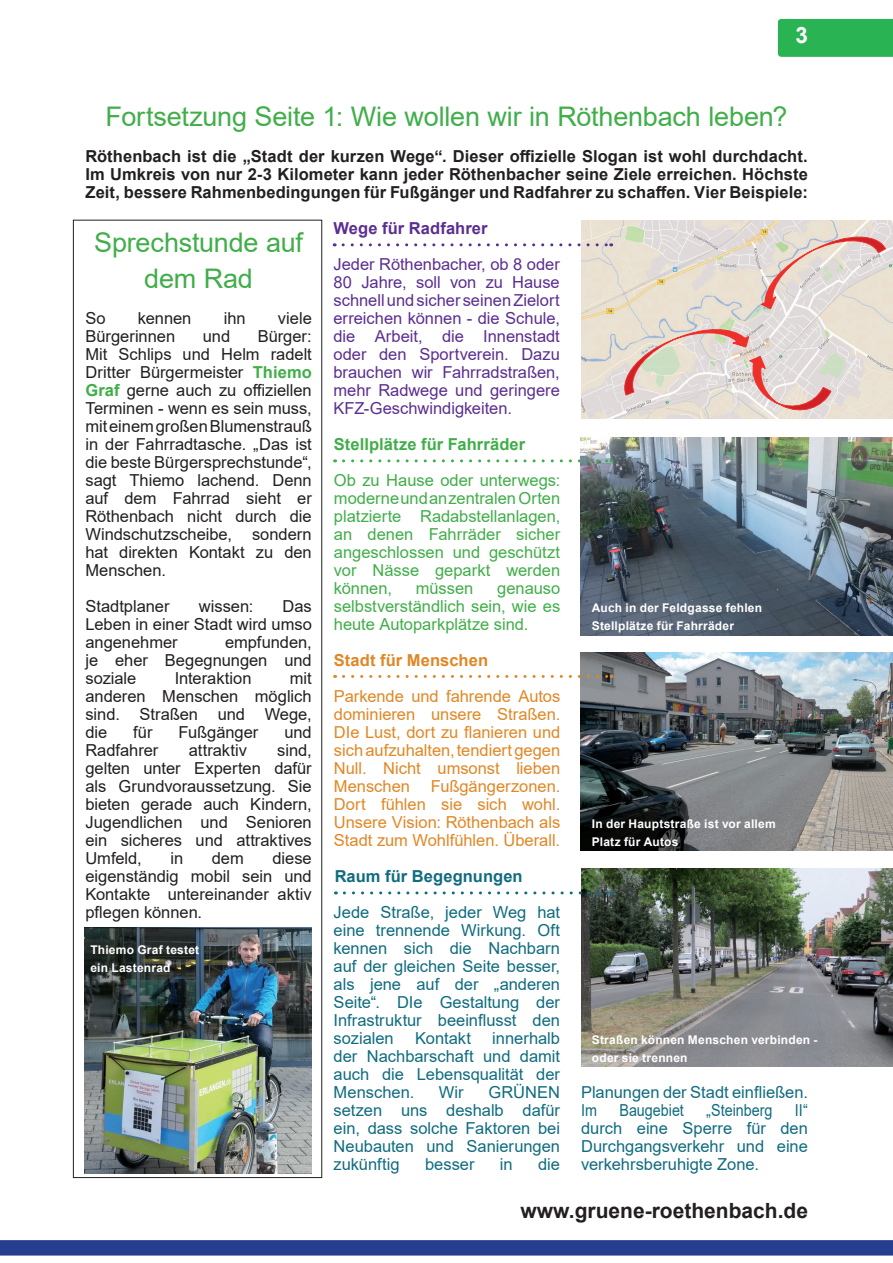
<style>
.page{position:relative;width:893px;height:1263px;background:#fff}
.page>*{position:absolute;margin:0;border:0;box-sizing:border-box;transform-origin:0 0}
.t1{font:27px/36px "Arial";letter-spacing:-.005em;color:#40ae49;text-align:center}
.t2{font:700 22.5px "Arial";color:#fff}
.t3{font:700 21px "Arial";color:#231f20}
.t4{font:16.5px/18px "Arial";color:#231f20;text-align:justify}
.t5{font:16.5px/18px "Arial";color:#106c7f;text-align:justify}
.t6{font:700 16.5px/18px "Arial";letter-spacing:.005em;color:#231f20;text-align:justify}
.t7{font:16.5px/18px "Arial";color:#e18725;text-align:justify}
.t8{font:16.5px/18px "Arial";color:#5b2e91;text-align:justify}
.t9{font:16.5px/18px "Arial";color:#40ae49;text-align:justify}
.t10{font:16.5px/18px "Arial";color:#106c7f;text-align:justify;scale:.87 1}
.t11{font:700 16.5px "Arial";letter-spacing:.005em;color:#40ae49}
.t12{font:700 16.5px "Arial";letter-spacing:.005em;color:#106c7f}
.t13{font:700 16.5px "Arial";letter-spacing:.005em;color:#5b2e91}
.t14{font:700 16.5px "Arial";letter-spacing:.005em;color:#e18725}
.t15{font:700 12px/18px "Arial";letter-spacing:.015em;color:#fff}
.s1{font-weight:700;color:#40ae49}
</style>
<div class="page">
<div style="left:0;top:1240px;width:893px;height:15px;background:#253f8e"></div>
<div style="left:777px;top:19px;width:116px;height:38px;background:#2ab353"></div>
<img style="left:85px;top:927px;width:227px;height:246px">
<img style="left:581px;top:437px;width:312px;height:198px">
<div style="left:73px;top:220px;width:249px;height:958px;border:1px solid #231f20"></div>
<img style="left:581px;top:221px;width:312px;height:197px">
<svg style="left:759px;top:233px;width:128px;height:77px;background:#e2d1ca"></svg>
<svg style="left:619px;top:325px;width:213px;height:90px;background:#e1cfc9"></svg>
<img style="left:581px;top:653px;width:312px;height:197px">
<svg style="left:343px;top:243px;width:269px;height:3px"></svg>
<svg style="left:343px;top:675px;width:269px;height:3px"></svg>
<svg style="left:343px;top:459px;width:269px;height:3px"></svg>
<img style="left:581px;top:869px;width:312px;height:197px">
<svg style="left:344px;top:891px;width:269px;height:3px"></svg>
<h2 class="t2" style="left:795px;top:20px;width:14px">3</h2>
<h1 class="t1" style="left:106px;top:98px;width:683px">Fortsetzung Seite 1: Wie wollen wir in Röthenbach leben?</h1>
<p class="t6" style="left:85px;top:147px;width:724px">Röthenbach ist die „Stadt der kurzen Wege“. Dieser offizielle Slogan ist wohl durchdacht.<br>Im Umkreis von nur 2-3 Kilometer kann jeder Röthenbacher seine Ziele erreichen. Höchste Zeit, bessere Rahmenbedingungen für Fußgänger und Radfahrer zu schaffen. Vier Beispiele:</p>
<h1 class="t1" style="left:94px;top:224px;width:210px">Sprechstunde auf dem Rad</h1>
<p class="t13" style="left:333px;top:217px;width:156px">Wege für Radfahrer</p>
<p class="t8" style="left:333px;top:255px;width:228px">Jeder Röthenbacher, ob 8 oder 80 Jahre, soll von zu Hause schnell und sicher seinen Zielort erreichen können - die Schule, die Arbeit, die Innenstadt oder den Sportverein. Dazu brauchen wir Fahrradstraßen, mehr Radwege und geringere KFZ-Geschwindigkeiten.</p>
<p class="t4" style="left:85px;top:309px;width:22px">So</p>
<p class="t4" style="left:138px;top:309px;width:55px">kennen</p>
<p class="t4" style="left:224px;top:309px;width:23px">ihn</p>
<p class="t4" style="left:278px;top:309px;width:35px">viele</p>
<p class="t4" style="left:85px;top:327px;width:91px">Bürgerinnen</p>
<p class="t4" style="left:203px;top:327px;width:29px">und</p>
<p class="t4" style="left:85px;top:327px;width:228px;text-indent:172px">Bürger:<br>Mit Schlips und Helm radelt Dritter Bürgermeister <span class="s1">Thiemo Graf</span> gerne auch zu offiziellen Terminen - wenn es sein muss, mit einem großen Blumenstrauß in der Fahrradtasche. „Das ist die beste Bürgersprechstunde“, sagt Thiemo lachend. Denn auf dem Fahrrad sieht er Röthenbach nicht durch die Windschutzscheibe, sondern hat direkten Kontakt zu den Menschen.</p>
<p class="t4" style="left:85px;top:597px;width:86px">Stadtplaner</p>
<p class="t4" style="left:199px;top:597px;width:56px">wissen:</p>
<p class="t11" style="left:334px;top:433px;width:193px">Stellplätze für Fahrräder</p>
<p class="t9" style="left:334px;top:471px;width:228px">Ob zu Hause oder unterwegs: moderne und an zentralen Orten platzierte Radabstellanlagen, an denen Fahrräder sicher angeschlossen und geschützt vor Nässe geparkt werden können,</p>
<p class="t9" style="left:416px;top:579px;width:59px">müssen</p>
<p class="t9" style="left:334px;top:579px;width:228px;text-indent:163px">genauso selbstverständlich sein, wie es heute Autoparkplätze sind.</p>
<p class="t4" style="left:85px;top:597px;width:228px;text-indent:197px">Das Leben in einer Stadt wird umso angenehmer</p>
<p class="t15" style="left:592px;top:599px;width:172px">Auch in der Feldgasse fehlen<br>Stellplätze für Fahrräder</p>
<p class="t4" style="left:85px;top:633px;width:228px;text-indent:140px">empfunden, je eher Begegnungen und soziale</p>
<p class="t14" style="left:334px;top:649px;width:156px">Stadt für Menschen</p>
<p class="t7" style="left:334px;top:687px;width:228px">Parkende und fahrende Autos dominieren unsere Straßen.<br>DIe Lust, dort zu flanieren und sich aufzuhalten, tendiert gegen Null. Nicht umsonst lieben Menschen</p>
<p class="t4" style="left:85px;top:669px;width:228px;text-indent:204px">mit anderen Menschen möglich sind. Straßen und Wege, die</p>
<p class="t4" style="left:175px;top:669px;width:78px">Interaktion</p>
<p class="t4" style="left:133px;top:723px;width:21px">für</p>
<p class="t4" style="left:179px;top:723px;width:81px">Fußgänger</p>
<p class="t4" style="left:284px;top:723px;width:29px">und</p>
<p class="t4" style="left:85px;top:741px;width:75px">Radfahrer</p>
<p class="t4" style="left:189px;top:741px;width:60px">attraktiv</p>
<p class="t4" style="left:85px;top:741px;width:228px;text-indent:192px">sind, gelten unter Experten dafür als Grundvoraussetzung. Sie bieten gerade auch Kindern, Jugendlichen und Senioren ein sicheres und attraktives Umfeld,</p>
<p class="t7" style="left:334px;top:777px;width:228px;text-indent:97px">Fußgängerzonen.<br>Dort fühlen sie sich wohl.<br>Unsere Vision: Röthenbach als Stadt zum Wohlfühlen. Überall.</p>
<p class="t15" style="left:592px;top:815px;width:185px">In der Hauptstraße ist vor allem<br>Platz für Autos</p>
<p class="t4" style="left:85px;top:849px;width:228px;text-indent:187px">diese eigenständig mobil sein und Kontakte untereinander aktiv pflegen können.</p>
<p class="t4" style="left:170px;top:849px;width:14px">in</p>
<p class="t4" style="left:212px;top:849px;width:34px">dem</p>
<p class="t12" style="left:335px;top:865px;width:189px">Raum für Begegnungen</p>
<p class="t5" style="left:334px;top:903px;width:228px">Jede Straße, jeder Weg hat eine trennende Wirkung. Oft kennen sich die Nachbarn auf der gleichen Seite besser, als jene auf der „anderen Seite“. DIe Gestaltung der Infrastruktur beeinflusst den sozialen</p>
<p class="t15" style="left:90px;top:941px;width:110px">Thiemo Graf testet ein Lastenrad</p>
<p class="t5" style="left:334px;top:1029px;width:228px;text-indent:159px">innerhalb der Nachbarschaft und damit auch die Lebensqualität der Menschen.</p>
<p class="t5" style="left:415px;top:1029px;width:57px">Kontakt</p>
<p class="t15" style="left:592px;top:1031px;width:227px">Straßen können Menschen verbinden - oder sie trennen</p>
<p class="t5" style="left:334px;top:1083px;width:228px;text-indent:155px">GRÜNEN setzen uns deshalb dafür ein, dass solche Faktoren bei Neubauten und Sanierungen zukünftig</p>
<p class="t5" style="left:581px;top:1083px;width:228px">Planungen der Stadt einfließen.<br>Im</p>
<p class="t5" style="left:439px;top:1083px;width:26px">Wir</p>
<p class="t10" style="left:581px;top:1101px;width:262px;text-indent:214px">II“ durch eine Sperre für den Durchgangsverkehr und eine verkehrsberuhigte Zone.</p>
<p class="t10" style="left:619px;top:1101px;width:75px">Baugebiet</p>
<p class="t10" style="left:706px;top:1101px;width:78px">„Steinberg</p>
<p class="t5" style="left:425px;top:1155px;width:51px">besser</p>
<p class="t5" style="left:500px;top:1155px;width:14px">in</p>
<p class="t5" style="left:538px;top:1155px;width:23px">die</p>
<p class="t3" style="left:521px;top:1195px;width:289px">www.gruene-roethenbach.de</p>
</div>
